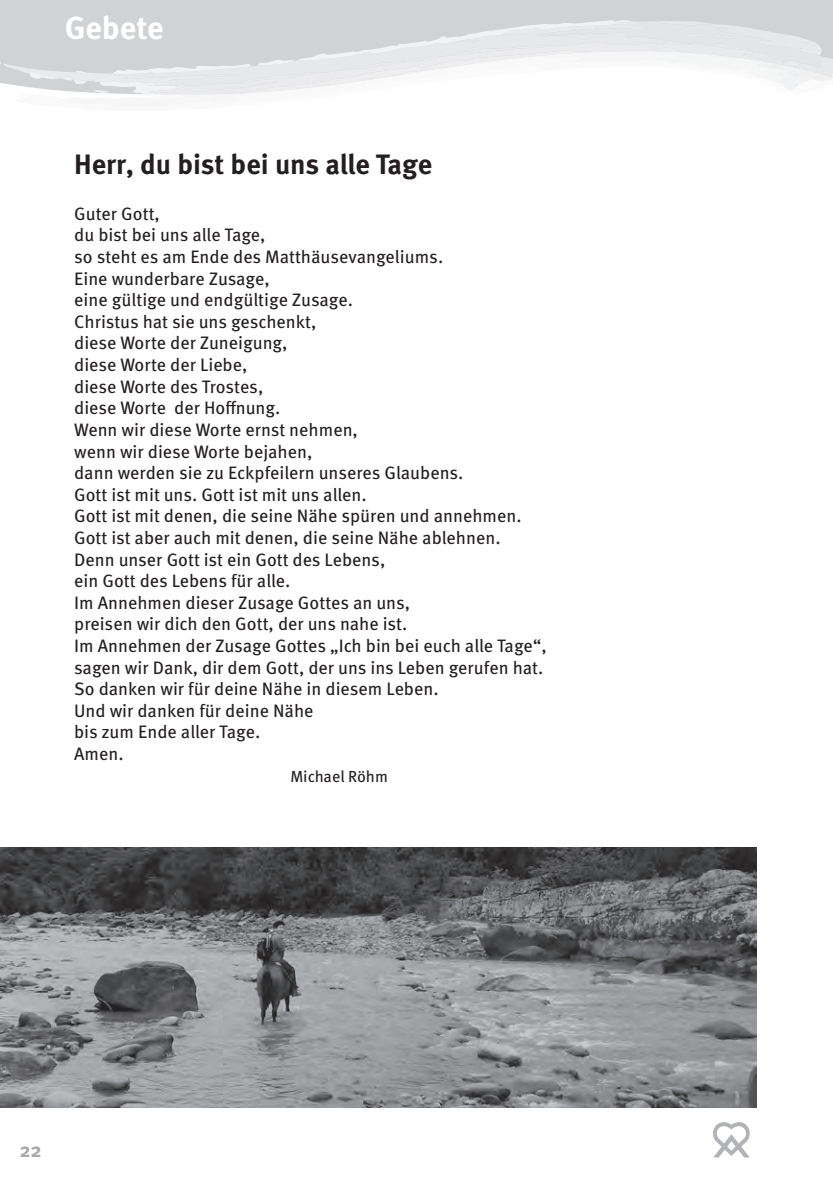
<style>
.page{position:relative;width:833px;height:1184px;background:#fff}
.page>*{position:absolute;margin:0;border:0;box-sizing:border-box;transform-origin:0 0}
.t1{font:700 32px "Meta OT";color:#fff}
.t2{font:700 28px "Meta OT";letter-spacing:-.005em;color:#231f20}
.t3{font:700 20px "Meta OT";color:#a8a9ad}
.t4{font:18px/21.6px "Meta OT";color:#231f20}
.t5{font:16px "Meta OT";color:#231f20}
</style>
<div class="page">
<div style="left:0;top:0;width:832px;height:20px;background:#d1d2d4"></div>
<svg style="left:0;top:20px;width:832px;height:78px"></svg>
<img style="left:0;top:847px;width:756px;height:261px">
<svg style="left:713px;top:1122px;width:37px;height:35px"></svg>
<h1 class="t1" style="left:65px;top:7px;width:100px">Gebete</h1>
<h2 class="t2" style="left:74px;top:146px;width:359px">Herr, du bist bei uns alle Tage</h2>
<p class="t4" style="left:74px;top:203px;width:474px">Guter Gott,<br>du bist bei uns alle Tage,<br>so steht es am Ende des Matthäusevangeliums .<br>Eine wunderbare Zusage,<br>eine gültige und endgültige Zusage .<br>Christus hat sie uns geschenkt,<br>diese Worte der Zuneigung,<br>diese Worte der Liebe,<br>diese Worte des Trostes,<br>diese Worte der Hoffnung .<br>Wenn wir diese Worte ernst nehmen,<br>wenn wir diese Worte bejahen,<br>dann werden sie zu Eckpfeilern unseres Glaubens .<br>Gott ist mit uns . Gott ist mit uns allen .<br>Gott ist mit denen, die seine Nähe spüren und annehmen .<br>Gott ist aber auch mit denen, die seine Nähe ablehnen .<br>Denn unser Gott ist ein Gott des Lebens,<br>ein Gott des Lebens für alle .<br>Im Annehmen dieser Zusage Gottes an uns,<br>preisen wir dich den Gott, der uns nahe ist .<br>Im Annehmen der Zusage Gottes „Ich bin bei euch alle Tage“, sagen wir Dank, dir dem Gott, der uns ins Leben gerufen hat .<br>So danken wir für deine Nähe in diesem Leben .<br>Und wir danken für deine Nähe<br>bis zum Ende aller Tage .<br>Amen .</p>
<p class="t5" style="left:290px;top:766px;width:99px">Michael Röhm</p>
<p class="t3" style="left:19px;top:1137px;width:24px">22</p>
</div>
